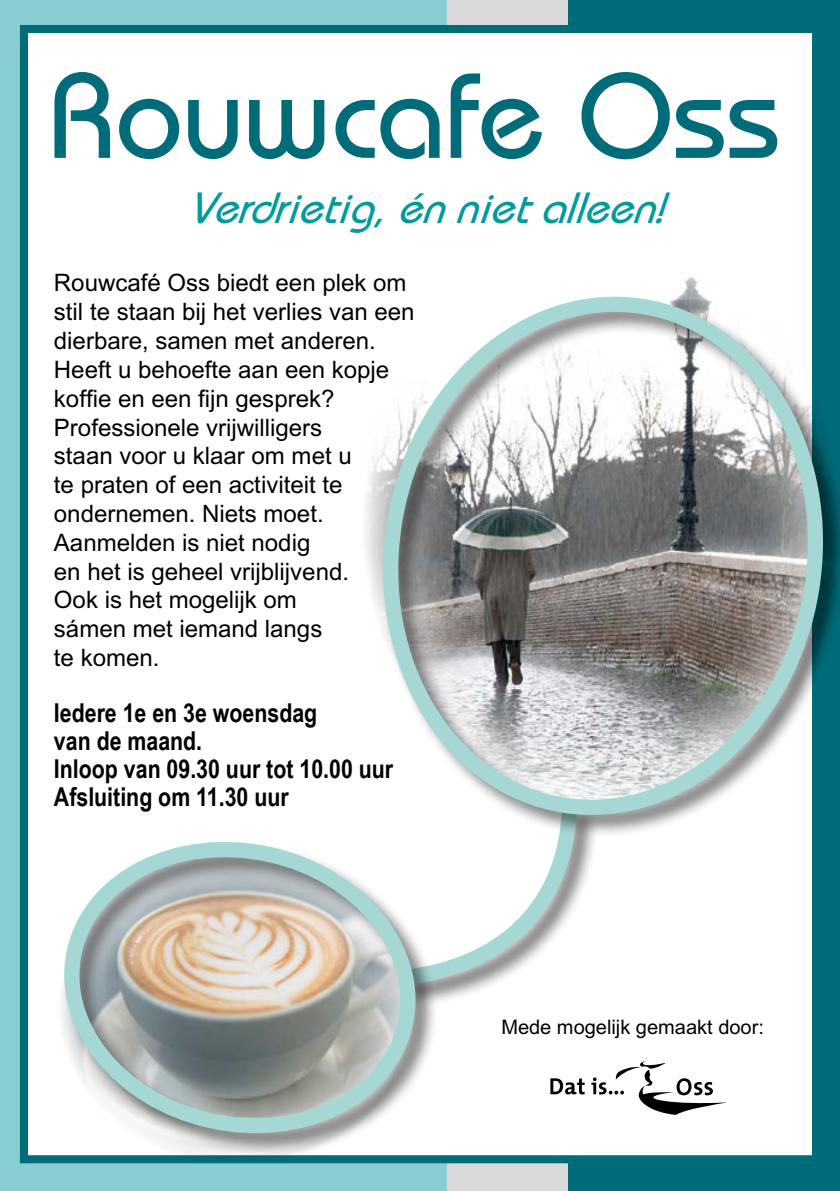
<style>
.page{position:relative;width:840px;height:1191px;background:#fff}
.page>*{position:absolute;margin:0;border:0;box-sizing:border-box;transform-origin:0 0}
.t1{font:500 120.6px "Bauhaus";color:#006c7a}
.t2{font:italic 500 43.6px "Bauhaus";color:#009b9b}
.t3{font:700 26px/28px "Arial Narrow";color:#000}
.t4{font:24px/28.8px "M Arial";color:#000}
.t5{font:20px "M Arial";color:#000}
</style>
<div class="page">
<div style="left:567px;top:0;width:272px;height:1191px;background:#006c7a"></div>
<div style="left:446px;top:0;width:121px;height:1191px;background:#dadada"></div>
<div style="left:0;top:0;width:446px;height:1191px;background:#87cdd2"></div>
<div style="left:24px;top:29px;width:791px;height:1130px;background:#fff"></div>
<div style="left:20px;top:25px;width:799px;height:1138px;border:8px solid #006c7a"></div>
<img style="left:51px;top:1154px;width:376px;height:10px">
<div style="left:402px;top:808px;width:198px;height:200px;background:#000;opacity:.5"></div>
<svg style="left:439px;top:839px;width:146px;height:155px"></svg>
<div style="left:63px;top:841px;width:376px;height:316px;background:#000;opacity:.5"></div>
<svg style="left:61px;top:839px;width:378px;height:301px"></svg>
<div style="left:381px;top:296px;width:458px;height:543px;background:#000;opacity:.5"></div>
<svg style="left:366px;top:271px;width:473px;height:552px"></svg>
<svg style="left:550px;top:1078px;width:34px;height:16px"></svg>
<svg style="left:591px;top:1061px;width:135px;height:54px"></svg>
<h1 class="t1" style="left:48px;top:44px;width:732px">Rouwcafe Oss</h1>
<h2 class="t2" style="left:188px;top:182px;width:493px">Verdrietig, én niet alleen!</h2>
<p class="t4" style="left:54px;top:268px;width:362px">Rouwcafé Oss biedt een plek om stil te staan bij het verlies van een dierbare, samen met anderen.<br>Heeft u behoefte aan een kopje koffie en een fijn gesprek?<br>Professionele vrijwilligers<br>staan voor u klaar om met u<br>te praten of een activiteit te ondernemen. Niets moet.<br>Aanmelden is niet nodig<br>en het is geheel vrijblijvend.<br>Ook is het mogelijk om<br>sámen met iemand langs<br>te komen.</p>
<p class="t3" style="left:54px;top:697px;width:340px">Iedere 1e en 3e woensdag<br>van de maand.<br>Inloop van 09.30 uur tot 10.00 uur<br>Afsluiting om 11.30 uur</p>
<p class="t5" style="left:501px;top:1015px;width:264px">Mede mogelijk gemaakt door:</p>
</div>
